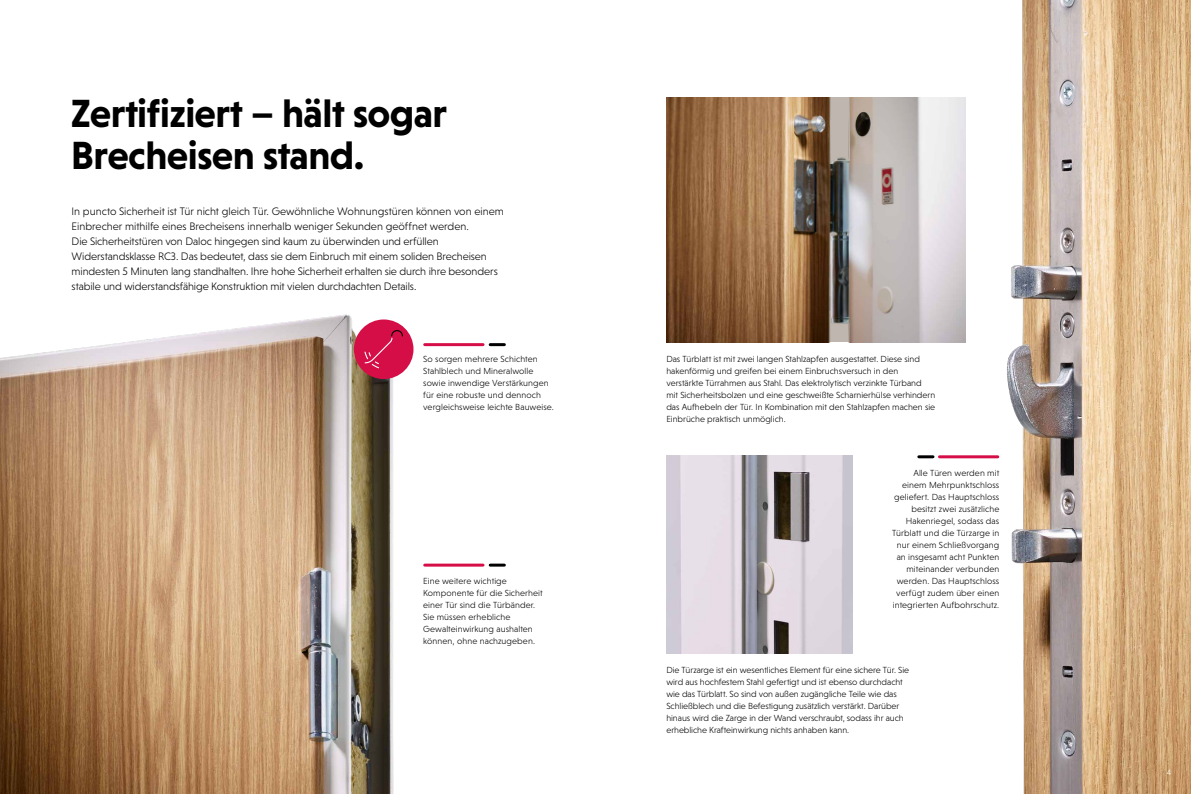
<style>
.page{position:relative;width:1191px;height:794px;background:#fff}
.page>*{position:absolute;margin:0;border:0;box-sizing:border-box;transform-origin:0 0}
.t1{font:700 40px/42px "Niveau Grotesk";letter-spacing:-.015em;color:#000}
.t2{font:300 11px/15px "Niveau Grotesk";letter-spacing:-.005em;color:#000}
.t3{font:300 9px/12px "Niveau Grotesk";color:#000}
.t4{font:300 8px "Niveau Grotesk";color:#fff}
</style>
<div class="page">
<img style="left:971px;top:0;width:220px;height:794px">
<img style="left:666px;top:455px;width:187px;height:199px">
<img style="left:666px;top:97px;width:299px;height:245px">
<img style="left:0;top:314px;width:506px;height:480px">
<hr style="left:425px;top:343px;width:58px;height:3px;background:#d60e47">
<hr style="left:425px;top:563px;width:58px;height:3px;background:#d60e47">
<hr style="left:490px;top:343px;width:14px;height:3px;background:#000">
<hr style="left:490px;top:563px;width:14px;height:3px;background:#000">
<hr style="left:939px;top:455px;width:58px;height:3px;background:#d60e47">
<hr style="left:918px;top:455px;width:15px;height:3px;background:#000">
<div style="left:354px;top:319px;width:59px;height:60px;background:#d60e47;border-radius:50%"></div>
<svg style="left:364px;top:330px;width:39px;height:39px"></svg>
<h1 class="t1" style="left:71px;top:92px;width:378px">Zertifiziert – hält sogar<br>Brecheisen stand.</h1>
<p class="t2" style="left:72px;top:203px;width:434px">In puncto Sicherheit ist Tür nicht gleich Tür. Gewöhnliche Wohnungstüren können von einem Einbrecher mithilfe eines Brecheisens innerhalb weniger Sekunden geöffnet werden.<br>Die Sicherheitstüren von Daloc hingegen sind kaum zu überwinden und erfüllen Widerstandsklasse RC3. Das bedeutet, dass sie dem Einbruch mit einem soliden Brecheisen mindesten 5 Minuten lang standhalten. Ihre hohe Sicherheit erhalten sie durch ihre besonders stabile und widerstandsfähige Konstruktion mit vielen durchdachten Details.</p>
<p class="t3" style="left:423px;top:353px;width:132px">So sorgen mehrere Schichten<br>Stahlblech und Mineralwolle sowie inwendige Verstärkungen für eine robuste und dennoch vergleichsweise leichte Bauweise.</p>
<p class="t3" style="left:423px;top:574px;width:121px">Eine weitere wichtige<br>Komponente für die Sicherheit einer Tür sind die Türbänder.<br>Sie müssen erhebliche<br>Gewalteinwirkung aushalten können, ohne nachzugeben.</p>
<p class="t3" style="left:666px;top:353px;width:270px">Das Türblatt ist mit zwei langen Stahlzapfen ausgestattet. Diese sind hakenförmig und greifen bei einem Einbruchsversuch in den verstärkte Türrahmen aus Stahl. Das elektrolytisch verzinkte Türband mit Sicherheitsbolzen und eine geschweißte Scharnierhülse verhindern das Aufhebeln der Tür. In Kombination mit den Stahlzapfen machen sie Einbrüche praktisch unmöglich.</p>
<p class="t3" style="left:892px;top:467px;width:109px;text-align:right">Alle Türen werden mit einem Mehrpunktschloss geliefert. Das Hauptschloss besitzt zwei zusätzliche<br>Hakenriegel, sodass das<br>Türblatt und die Türzarge in nur einem Schließvorgang an insgesamt acht Punkten miteinander verbunden werden. Das Hauptschloss verfügt zudem über einen integrierten Aufbohrschutz.</p>
<p class="t3" style="left:666px;top:663px;width:244px">Die Türzarge ist ein wesentliches Element für eine sichere Tür. Sie wird aus hochfestem Stahl gefertigt und ist ebenso durchdacht wie das Türblatt. So sind von außen zugängliche Teile wie das Schließblech und die Befestigung zusätzlich verstärkt. Darüber hinaus wird die Zarge in der Wand verschraubt, sodass ihr auch erhebliche Krafteinwirkung nichts anhaben kann.</p>
<p class="t4" style="left:1166px;top:768px;width:6px">4</p>
</div>
